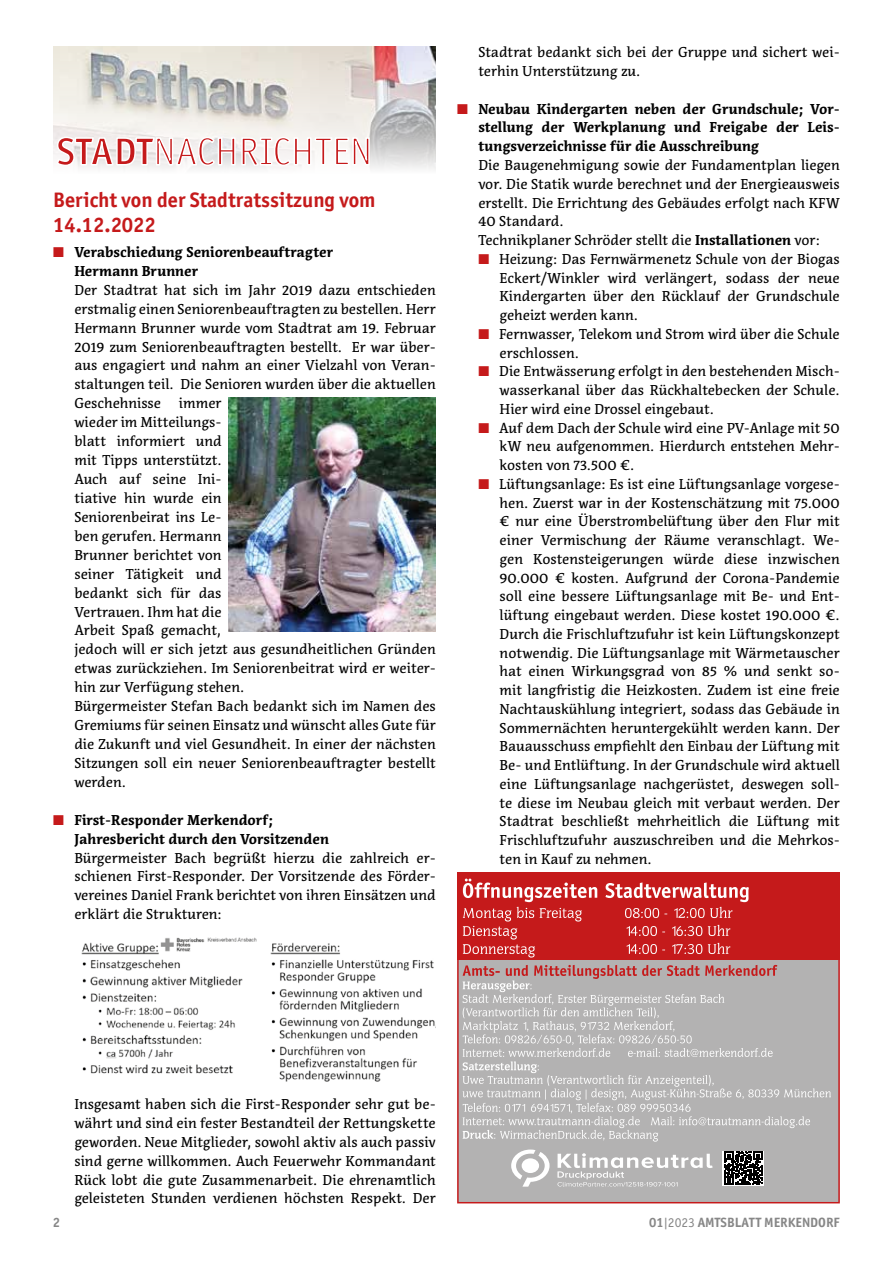
<style>
.page{position:relative;width:893px;height:1263px;background:#fff}
.page>*{position:absolute;margin:0;border:0;box-sizing:border-box;transform-origin:0 0}
.t1{font:700 21px/24.2px "Officina Sans ITC Pro";color:#c51a1b}
.t2{font:14.25px/18.9px "Acuta";color:#000;text-align:justify}
.t3{font:700 14.25px/18.8px "Acuta";color:#000}
.t4{font:700 13.5px "Officina Sans ITC Pro";color:#878787}
.s1{color:#c51a1b}
.s2{font-weight:700}
.s3{font-weight:400}
</style>
<div class="page">
<div style="left:457px;top:878px;width:383px;height:325px;background:#b3b2b2;border:2px solid #c51a1b"></div>
<div style="left:457px;top:873px;width:383px;height:87px;background:#c51a1b"></div>
<svg style="left:463px;top:878px;width:286px;height:79px"></svg>
<svg style="left:463px;top:965px;width:368px;height:177px"></svg>
<img style="left:81px;top:937px;width:355px;height:145px">
<svg style="left:511px;top:1149px;width:39px;height:38px"></svg>
<svg style="left:723px;top:1151px;width:41px;height:34px"></svg>
<svg style="left:724px;top:1152px;width:39px;height:32px"></svg>
<svg style="left:557px;top:1153px;width:156px;height:33px"></svg>
<svg style="left:53px;top:47px;width:383px;height:122px;background:#dcd7d3"></svg>
<svg style="left:56px;top:136px;width:315px;height:31px"></svg>
<img style="left:229px;top:397px;width:207px;height:234px">
<h1 class="t1" style="left:53px;top:188px;width:324px">Bericht von der Stadtratssitzung vom<br>14.12.2022</h1>
<p class="t3" style="left:74px;top:242px;width:260px;text-indent:-21px"><span class="s1">■</span> Verabschiedung Seniorenbeauftragter<br>Hermann Brunner</p>
<p class="t2" style="left:74px;top:280px;width:363px;text-align:left">Der Stadtrat hat sich im Jahr 2019 dazu entschieden erstmalig einen Seniorenbeauftragten zu bestellen. Herr Hermann Brunner wurde vom Stadtrat am 19. Februar 2019 zum Seniorenbeauftragten bestellt. Er war über&shy;aus engagiert und nahm an einer Vielzahl von Veran&shy;staltungen teil. Die Senioren wurden über die aktuellen Geschehnisse immer<br>wieder im Mitteilungs-<br>blatt informiert und<br>mit Tipps unterstützt.<br>Auch auf seine Ini-<br>tiative hin wurde ein<br>Seniorenbeirat ins Le-<br>ben gerufen. Hermann<br>Brunner berichtet von<br>seiner Tätigkeit und<br>bedankt sich für das<br>Vertrauen. Ihm hat die<br>Arbeit Spaß gemacht,<br>jedoch will er sich jetzt aus gesundheitlichen Gründen etwas zurückziehen. Im Seniorenbeitrat wird er weiter&shy;hin zur Verfügung stehen.<br>Bürgermeister Stefan Bach bedankt sich im Namen des Gremiums für seinen Einsatz und wünscht alles Gute für die Zukunft und viel Gesundheit. In einer der nächsten Sitzungen soll ein neuer Seniorenbeauftragter bestellt werden.</p>
<p class="t3" style="left:74px;top:810px;width:256px;text-indent:-21px"><span class="s1">■</span> First-Responder Merkendorf;<br>Jahresbericht durch den Vorsitzenden</p>
<p class="t2" style="left:74px;top:848px;width:363px">Bürgermeister Bach begrüßt hierzu die zahlreich er&shy;schienen First-Responder. Der Vorsitzende des Förder&shy;vereines Daniel Frank berichtet von ihren Einsätzen und erklärt die Strukturen:</p>
<p class="t2" style="left:478px;top:43px;width:363px">Stadtrat bedankt sich bei der Gruppe und sichert wei&shy;terhin Unterstützung zu.</p>
<p class="t3" style="left:478px;top:99px;width:363px;text-align:justify;text-indent:-21px"><span class="s1">■</span> Neubau Kindergarten neben der Grundschule; Vor&shy;stellung der Werkplanung und Freigabe der Leis&shy;tungsverzeichnisse für die Ausschreibung</p>
<p class="t2" style="left:478px;top:156px;width:363px;text-align:left">Die Baugenehmigung sowie der Fundamentplan liegen vor. Die Statik wurde berechnet und der Energieausweis erstellt. Die Errichtung des Gebäudes erfolgt nach KFW 40 Standard.<br>Technikplaner Schröder stellt die <span class="s2">Installationen</span> vor:</p>
<p class="t2" style="left:500px;top:249px;width:342px;text-indent:-21px"><span class="s1">■</span> Heizung: Das Fernwärmenetz Schule von der Biogas Eckert/Winkler wird verlängert, sodass der neue Kindergarten über den Rücklauf der Grundschule geheizt werden kann.</p>
<p class="t2" style="left:500px;top:324px;width:342px;text-indent:-21px"><span class="s1">■</span> Fernwasser, Telekom und Strom wird über die Schule erschlossen.</p>
<p class="t2" style="left:500px;top:362px;width:342px;text-indent:-21px"><span class="s1">■</span> Die Entwässerung erfolgt in den bestehenden Misch&shy;wasserkanal über das Rückhaltebecken der Schule.<br>Hier wird eine Drossel eingebaut.</p>
<p class="t2" style="left:500px;top:418px;width:342px;text-indent:-21px"><span class="s1">■</span> Auf dem Dach der Schule wird eine PV-Anlage mit 50 kW neu aufgenommen. Hierdurch entstehen Mehr&shy;kosten von 73.500 €.</p>
<p class="t2" style="left:500px;top:474px;width:342px;text-indent:-21px"><span class="s1">■</span> Lüftungsanlage: Es ist eine Lüftungsanlage vorgese&shy;hen. Zuerst war in der Kostenschätzung mit 75.000 € nur eine Überstrombelüftung über den Flur mit einer Vermischung der Räume veranschlagt. We&shy;gen Kostensteigerungen würde diese inzwischen 90.000 € kosten. Aufgrund der Corona-Pandemie soll eine bessere Lüftungsanlage mit Be- und Ent&shy;lüftung eingebaut werden. Diese kostet 190.000 €.<br>Durch die Frischluftzufuhr ist kein Lüftungskonzept notwendig. Die Lüftungsanlage mit Wärmetauscher hat einen Wirkungsgrad von 85 % und senkt so&shy;mit langfristig die Heizkosten. Zudem ist eine freie Nachtauskühlung integriert, sodass das Gebäude in Sommernächten heruntergekühlt werden kann. Der Bauausschuss empfiehlt den Einbau der Lüftung mit Be- und Entlüftung. In der Grundschule wird aktuell eine Lüftungsanlage nachgerüstet, deswegen soll&shy;te diese im Neubau gleich mit verbaut werden. Der Stadtrat beschließt mehrheitlich die Lüftung mit Frischluftzufuhr auszuschreiben und die Mehrkos&shy;ten in Kauf zu nehmen.</p>
<p class="t2" style="left:74px;top:1094px;width:363px">Insgesamt haben sich die First-Responder sehr gut be&shy;währt und sind ein fester Bestandteil der Rettungskette geworden. Neue Mitglieder, sowohl aktiv als auch passiv sind gerne willkommen. Auch Feuerwehr Kommandant Rück lobt die gute Zusammenarbeit. Die ehrenamtlich geleisteten Stunden verdienen höchsten Respekt. Der</p>
<p class="t4" style="left:53px;top:1214px;width:9px">2</p>
<p class="t4" style="left:649px;top:1214px;width:192px">01<span class="s3">|2023</span> AMTSBLATT MERKENDORF</p>
</div>
